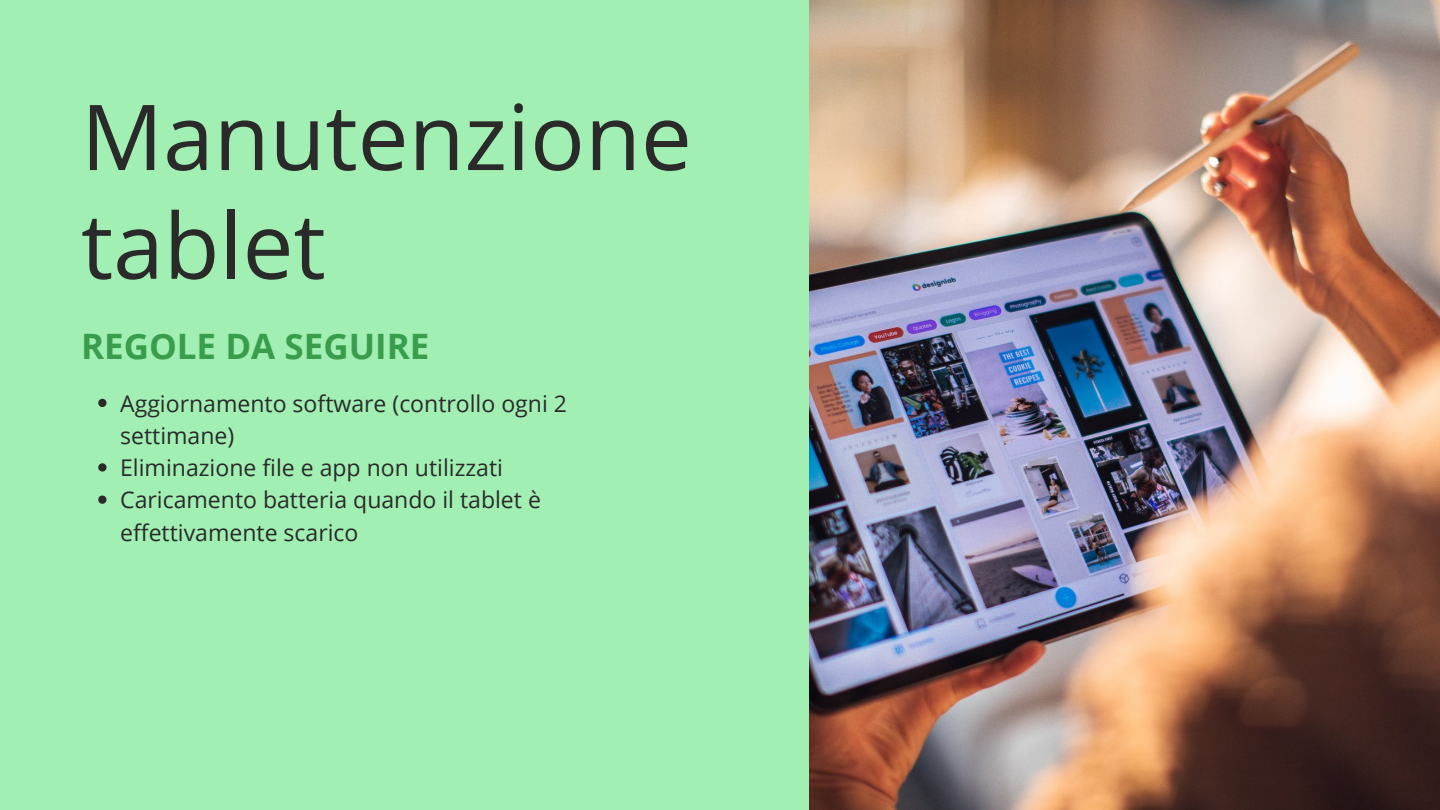
<style>
.page{position:relative;width:1440px;height:810px;background:#a1efb2}
.page>*{position:absolute;margin:0;border:0;box-sizing:border-box;transform-origin:0 0}
.t1{font:91px/108.8px "Open Sans";color:#2a2a2a}
.t2{font:700 35px "Open Sans";color:#399d4e}
.t3{font:23px/32.2px "Open Sans";color:#2a2a2a}
</style>
<div class="page">
<img style="left:810px;top:0;width:630px;height:810px">
<svg style="left:98px;top:399px;width:8px;height:8px"></svg>
<svg style="left:98px;top:463px;width:8px;height:9px"></svg>
<svg style="left:98px;top:496px;width:8px;height:8px"></svg>
<p class="t1" style="left:81px;top:80px;width:612px">Manutenzione tablet</p>
<p class="t2" style="left:81px;top:321px;width:350px">REGOLE DA SEGUIRE</p>
<p class="t3" style="left:120px;top:387px;width:448px">Aggiornamento software (controllo ogni 2 settimane)</p>
<p class="t3" style="left:120px;top:451px;width:384px">Eliminazione file e app non utilizzati</p>
<p class="t3" style="left:120px;top:483px;width:422px">Caricamento batteria quando il tablet è effettivamente scarico</p>
</div>
